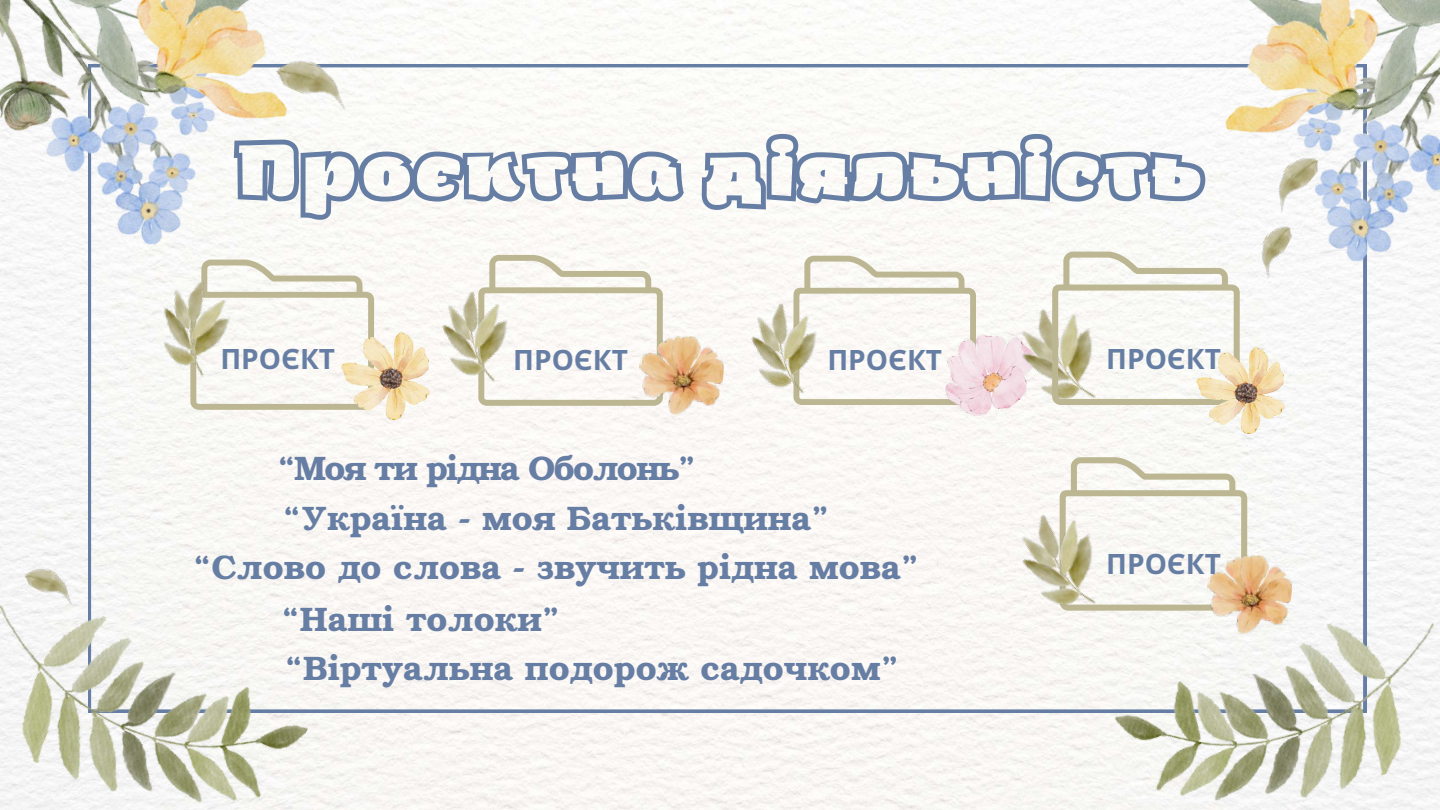
<style>
.page{position:relative;width:1440px;height:810px;background:#fff}
.page>*{position:absolute;margin:0;border:0;box-sizing:border-box;transform-origin:0 0}
.t1{font:72px "ZT Arturo Heavyoutline";letter-spacing:.04em;color:#677ea4}
.t2{font:700 34px "Te X Gyre Bonum";color:#677ea4}
.t3{font:700 34px "Te X Gyre Bonum";letter-spacing:-.05em;color:#677ea4}
.t4{font:700 28px "Noto Sans";color:#677ea4}
</style>
<div class="page">
<img style="left:0;top:0;width:1440px;height:810px">
<div style="left:88px;top:64px;width:1278px;height:648px;background:#faf8f5"></div>
<img style="left:0;top:575px;width:315px;height:235px">
<img style="left:0;top:0;width:362px;height:284px">
<img style="left:22px;top:561px;width:59px;height:45px">
<img style="left:1109px;top:590px;width:331px;height:220px">
<img style="left:1150px;top:0;width:290px;height:302px">
<img style="left:1249px;top:220px;width:46px;height:59px">
<svg style="left:190px;top:260px;width:184px;height:150px"></svg>
<img style="left:341px;top:332px;width:89px;height:87px">
<img style="left:155px;top:279px;width:83px;height:103px">
<svg style="left:478px;top:255px;width:185px;height:151px"></svg>
<img style="left:634px;top:331px;width:93px;height:88px">
<img style="left:430px;top:284px;width:97px;height:110px">
<svg style="left:793px;top:256px;width:183px;height:149px"></svg>
<img style="left:946px;top:335px;width:57px;height:81px">
<img style="left:1003px;top:294px;width:123px;height:127px">
<svg style="left:1052px;top:252px;width:188px;height:153px"></svg>
<img style="left:1196px;top:346px;width:89px;height:88px">
<img style="left:739px;top:295px;width:97px;height:111px">
<svg style="left:1060px;top:457px;width:187px;height:154px"></svg>
<img style="left:1003px;top:500px;width:123px;height:126px">
<img style="left:1202px;top:550px;width:93px;height:89px">
<h1 class="t1" style="left:238px;top:143px;width:966px">Проєктна діяльність</h1>
<p class="t4" style="left:220px;top:339px;width:116px">ПРОЄКТ</p>
<p class="t4" style="left:513px;top:340px;width:116px">ПРОЄКТ</p>
<p class="t4" style="left:827px;top:340px;width:116px">ПРОЄКТ</p>
<p class="t3" style="left:278px;top:442px;width:420px">“Моя ти рідна Оболонь”</p>
<p class="t2" style="left:283px;top:491px;width:548px">“Україна - моя Батьківщина”</p>
<p class="t2" style="left:193px;top:540px;width:728px">“Слово до слова - звучить рідна мова”</p>
<p class="t2" style="left:281px;top:593px;width:280px">“Наші толоки”</p>
<p class="t2" style="left:285px;top:642px;width:616px">“Віртуальна подорож садочком”</p>
<p class="t4" style="left:1106px;top:339px;width:116px">ПРОЄКТ</p>
<p class="t4" style="left:1106px;top:544px;width:116px">ПРОЄКТ</p>
</div>
